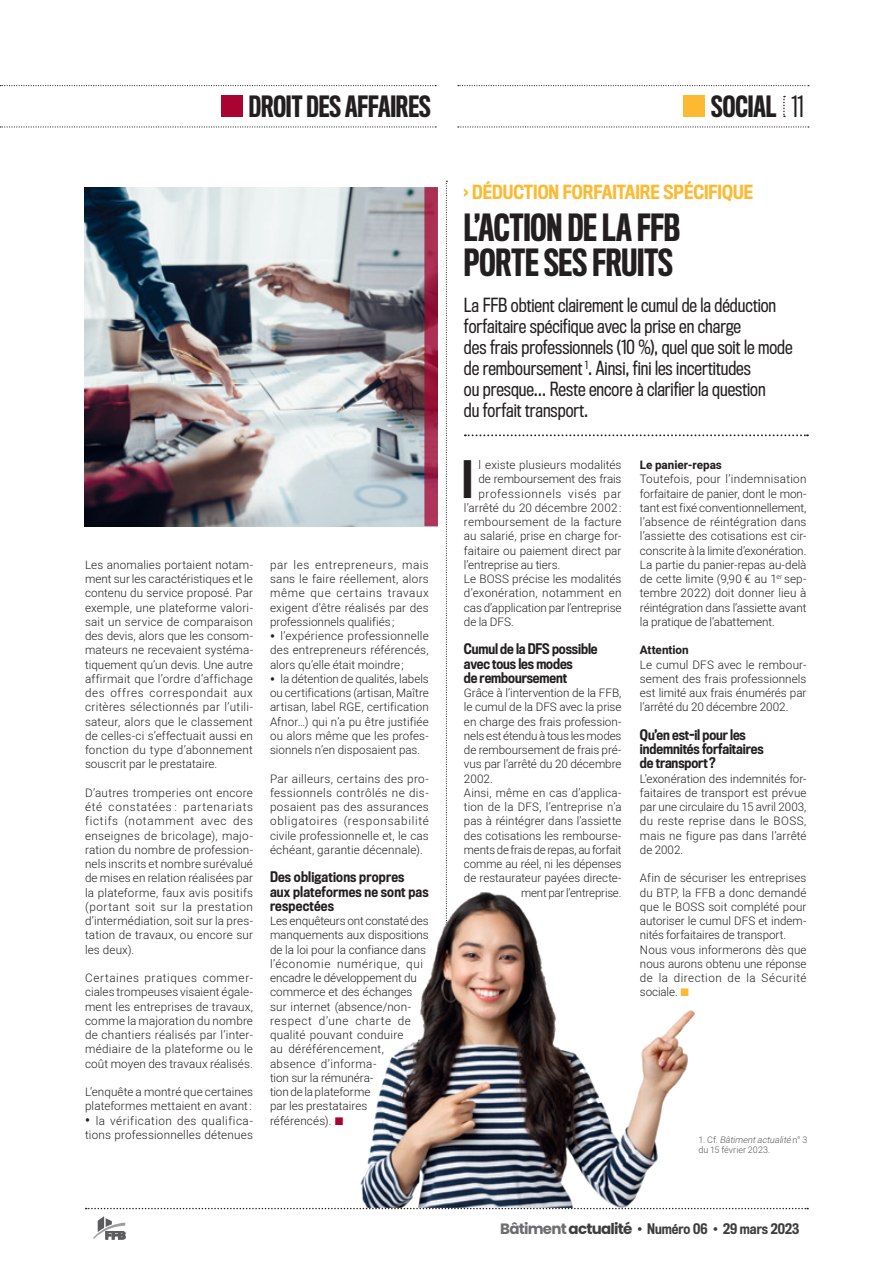
<style>
.page{position:relative;width:893px;height:1263px;background:#fff}
.page>*{position:absolute;margin:0;border:0;box-sizing:border-box;transform-origin:0 0}
.TEXTE_lettrine__arti{font:500 47.4px "Titling Gothic FB Comp";color:#231f20}
.TITRE_3__article{font:500 34.5px/34.5px "Titling Gothic FB Comp";letter-spacing:-.005em;color:#231f20}
.TITRE_droite__header{font:500 27px "Titling Gothic FB Comp";color:#231f20}
.CHAPO__article{font:18px/21px "Titling Gothic FB Cond";color:#231f20}
.SURTITRE__article{font:500 18px "Titling Gothic FB Cond";color:#fdb931}
.INTERTITRE_3__articl{font:500 13.5px/14.2px "Titling Gothic FB Cond";letter-spacing:-.005em;color:#231f20}
.INTERTITRE_3__articl-2{font:500 13.5px/14.2px "Titling Gothic FB Cond";letter-spacing:.015em;color:#231f20}
.t1{font:500 13.5px "Titling Gothic FB Cond";color:#3e3e3f}
.TEXTE__article{font:300 11.7px/14.2px "Heebo";letter-spacing:.005em;color:#231f20;text-align:justify}
.TEXTE_lettrine__arti-2{font:300 11.7px "Heebo";letter-spacing:.01em;color:#231f20}
.TEXTE_lettrine__arti-3{font:300 11.7px "Heebo";letter-spacing:-.01em;color:#231f20}
.TEXTE__article-2{font:700 11.7px "Heebo";letter-spacing:-.005em;color:#231f20}
.TEXTE_lettrine__arti-4{font:300 11.7px "Heebo";letter-spacing:.055em;color:#231f20}
.NOTES__articles{font:300 9px/10.5px "Heebo";color:#57585a}
.s1{font-weight:700;font-size:13.5px}
.s2{font-weight:400}
.s3{font-style:italic}
.s4{font-family:"Poppins";font-weight:700;font-size:15px;color:#6c6d70}
.s5{font-family:"Poppins";font-weight:700;font-size:15px}
.s6{font-family:"Poppins";font-weight:400;font-size:15px}
</style>
<div class="page">
<svg style="left:86px;top:1208px;width:722px;height:1px"></svg>
<svg style="left:93px;top:1216px;width:33px;height:23px"></svg>
<svg style="left:458px;top:126px;width:351px;height:2px"></svg>
<svg style="left:458px;top:85px;width:351px;height:1px"></svg>
<div style="left:683px;top:96px;width:21px;height:21px;background:#fdb931"></div>
<svg style="left:783px;top:96px;width:2px;height:21px"></svg>
<svg style="left:465px;top:434px;width:343px;height:2px"></svg>
<svg style="left:0;top:126px;width:436px;height:2px"></svg>
<svg style="left:0;top:85px;width:436px;height:1px"></svg>
<div style="left:221px;top:96px;width:21px;height:21px;background:#a80331"></div>
<svg style="left:445px;top:181px;width:3px;height:673px"></svg>
<img style="left:85px;top:187px;width:339px;height:339px">
<svg style="left:424px;top:187px;width:14px;height:339px;background:#a0294c"></svg>
<img style="left:350px;top:855px;width:371px;height:353px">
<svg style="left:681px;top:989px;width:7px;height:7px"></svg>
<p class="TITRE_droite__header" style="left:249px;top:91px;width:183px">DROIT DES AFFAIRES</p>
<p class="TEXTE__article" style="left:85px;top:557px;width:169px">Les anomalies portaient notam&shy;ment sur les caractéristiques et le contenu du service proposé. Par exemple, une plateforme valori&shy;sait un service de comparaison des devis, alors que les consom&shy;mateurs ne recevaient systéma&shy;tiquement qu’un devis. Une autre affirmait que l’ordre d’affichage des offres correspondait aux critères sélectionnés par l’utili&shy;sateur, alors que le classement de celles-ci s’effectuait aussi en fonction du type d’abonnement souscrit par le prestataire.</p>
<p class="TEXTE__article" style="left:85px;top:785px;width:169px">D’autres tromperies ont encore été constatées : partenariats fictifs (notamment avec des enseignes de bricolage), majo&shy;ration du nombre de profession&shy;nels inscrits et nombre surévalué de mises en relation réalisées par la plateforme, faux avis positifs (portant soit sur la prestation d’intermédiation, soit sur la pres&shy;tation de travaux, ou encore sur les deux).</p>
<p class="TEXTE__article" style="left:85px;top:971px;width:169px">Certaines pratiques commer&shy;ciales trompeuses visaient égale&shy;ment les entreprises de travaux, comme la majoration du nombre de chantiers réalisés par l’inter&shy;médiaire de la plateforme ou le coût moyen des travaux réalisés.</p>
<p class="TEXTE__article" style="left:85px;top:1085px;width:169px">L’enquête a montré que certaines plateformes mettaient en avant:</p>
<p class="TEXTE__article" style="left:85px;top:1113px;width:169px"><span class="s1">•</span> la vérification des qualifica&shy;tions professionnelles détenues</p>
<p class="TEXTE__article" style="left:270px;top:557px;width:160px">par les entrepreneurs, mais sans le faire réellement, alors même que certains travaux exigent d’être réalisés par des professionnels qualifiés;</p>
<p class="TEXTE__article" style="left:270px;top:629px;width:160px"><span class="s1">•</span> l’expérience professionnelle des entrepreneurs référencés, alors qu’elle était moindre;</p>
<p class="TEXTE__article" style="left:270px;top:671px;width:160px"><span class="s1">•</span> la détention de qualités, labels ou certifications (artisan, Maître artisan, label RGE, certification Afnor…) qui n’a pu être justifiée ou alors même que les profes&shy;sionnels n’en disposaient pas.</p>
<p class="TEXTE__article" style="left:270px;top:771px;width:160px">Par ailleurs, certains des pro&shy;fessionnels contrôlés ne dis&shy;posaient pas des assurances obligatoires (responsabilité civile professionnelle et, le cas échéant, garantie décennale).</p>
<p class="INTERTITRE_3__articl-2" style="left:270px;top:870px;width:160px">Des obligations propres<br>aux plateformes ne sont pas respectées</p>
<p class="TEXTE__article" style="left:270px;top:914px;width:160px;text-align:left">Les enquêteurs ont constaté des manquements aux dispositions de la loi pour la confiance dans l’économie numérique, qui encadre le développement du commerce et des échanges sur internet (absence/non&shy;respect d’une charte de qualité pouvant conduire<br>au déréférencement, absence d’informa-<br>tion sur la rémunéra-<br>tion de la plateforme<br>par les prestataires référencés).</p>
<p class="TITRE_droite__header" style="left:711px;top:91px;width:94px">SOCIAL <span class="s2">11</span></p>
<p class="SURTITRE__article" style="left:464px;top:181px;width:291px">› DÉDUCTION FORFAITAIRE SPÉCIFIQUE</p>
<p class="TITRE_3__article" style="left:464px;top:211px;width:218px">L’ACTION DE LA FFB<br>PORTE SES FRUITS</p>
<p class="CHAPO__article" style="left:464px;top:295px;width:330px">La FFB obtient clairement le cumul de la déduction forfaitaire spécifique avec la prise en charge<br>des frais professionnels (10 %), quel que soit le mode de remboursement <sup>1</sup>. Ainsi, fini les incertitudes<br>ou presque… Reste encore à clarifier la question<br>du forfait transport.</p>
<p class="TEXTE_lettrine__arti" style="left:462px;top:452px;width:12px">I</p>
<p class="TEXTE_lettrine__arti-2" style="left:478px;top:457px;width:145px">l existe plusieurs modalités</p>
<p class="TEXTE_lettrine__arti-3" style="left:478px;top:471px;width:145px">de remboursement des frais</p>
<p class="TEXTE_lettrine__arti-4" style="left:478px;top:485px;width:145px">professionnels visés par</p>
<p class="TEXTE_lettrine__arti-2" style="left:464px;top:500px;width:159px">l’arrêté du 20 décembre 2002:</p>
<p class="TEXTE_lettrine__arti-2" style="left:464px;top:514px;width:159px">remboursement de la facture</p>
<p class="TEXTE_lettrine__arti-2" style="left:464px;top:528px;width:159px">au salarié, prise en charge for-</p>
<p class="TEXTE_lettrine__arti-2" style="left:464px;top:542px;width:159px">faitaire ou paiement direct par</p>
<p class="TEXTE_lettrine__arti-3" style="left:464px;top:557px;width:98px">l’entreprise au tiers.</p>
<p class="TEXTE__article" style="left:464px;top:572px;width:159px">Le BOSS précise les modalités d’exonération, notamment en cas d’application par l’entreprise de la DFS.</p>
<p class="INTERTITRE_3__articl" style="left:464px;top:642px;width:135px">Cumul de la DFS possible avec tous les modes<br>de remboursement</p>
<p class="TEXTE__article" style="left:464px;top:686px;width:159px">Grâce à l’intervention de la FFB, le cumul de la DFS avec la prise en charge des frais profession&shy;nels est étendu à tous les modes de remboursement de frais pré&shy;vus par l’arrêté du 20 décembre 2002.</p>
<p class="TEXTE__article" style="left:464px;top:785px;width:159px;text-align:right">Ainsi, même en cas d’applica&shy;tion de la DFS, l’entreprise n’a pas à réintégrer dans l’assiette des cotisations les rembourse&shy;ments de frais de repas, au forfait comme au réel, ni les dépenses de restaurateur payées directe&shy;ment par l’entreprise.</p>
<p class="TEXTE__article-2" style="left:640px;top:457px;width:84px">Le panier-repas</p>
<p class="TEXTE__article" style="left:640px;top:472px;width:168px">Toutefois, pour l’indemnisation forfaitaire de panier, dont le mon&shy;tant est fixé conventionnellement, l’absence de réintégration dans l’assiette des cotisations est cir&shy;conscrite à la limite d’exonération.</p>
<p class="TEXTE__article" style="left:640px;top:557px;width:168px">La partie du panier-repas au-delà de cette limite (9,90 € au 1<sup>er</sup> sep&shy;tembre 2022) doit donner lieu à réintégration dans l’assiette avant la pratique de l’abattement.</p>
<p class="TEXTE__article-2" style="left:640px;top:642px;width:50px">Attention</p>
<p class="TEXTE__article" style="left:640px;top:657px;width:168px">Le cumul DFS avec le rembour&shy;sement des frais professionnels est limité aux frais énumérés par l’arrêté du 20 décembre 2002.</p>
<p class="INTERTITRE_3__articl" style="left:640px;top:728px;width:125px">Qu’en est-il pour les indemnités forfaitaires de transport?</p>
<p class="TEXTE__article" style="left:640px;top:771px;width:168px">L’exonération des indemnités for&shy;faitaires de transport est prévue par une circulaire du 15 avril 2003, du reste reprise dans le BOSS, mais ne figure pas dans l’arrêté de 2002.</p>
<p class="TEXTE__article" style="left:640px;top:871px;width:168px">Afin de sécuriser les entreprises du BTP, la FFB a donc demandé que le BOSS soit complété pour autoriser le cumul DFS et indem&shy;nités forfaitaires de transport.</p>
<p class="TEXTE__article" style="left:640px;top:942px;width:168px">Nous vous informerons dès que nous aurons obtenu une réponse de la direction de la Sécurité sociale.</p>
<p class="NOTES__articles" style="left:698px;top:1134px;width:110px">1 . C f. <span class="s3">Bâtimentactualité</span> n ° 3 du 15 février 2023.</p>
<p class="t1" style="left:500px;top:1220px;width:300px"><span class="s4">Bâtiment</span> <span class="s5">actualité</span> <span class="s6">•</span> Numéro 06 <span class="s6">•</span> 29 mars 2023</p>
</div>
